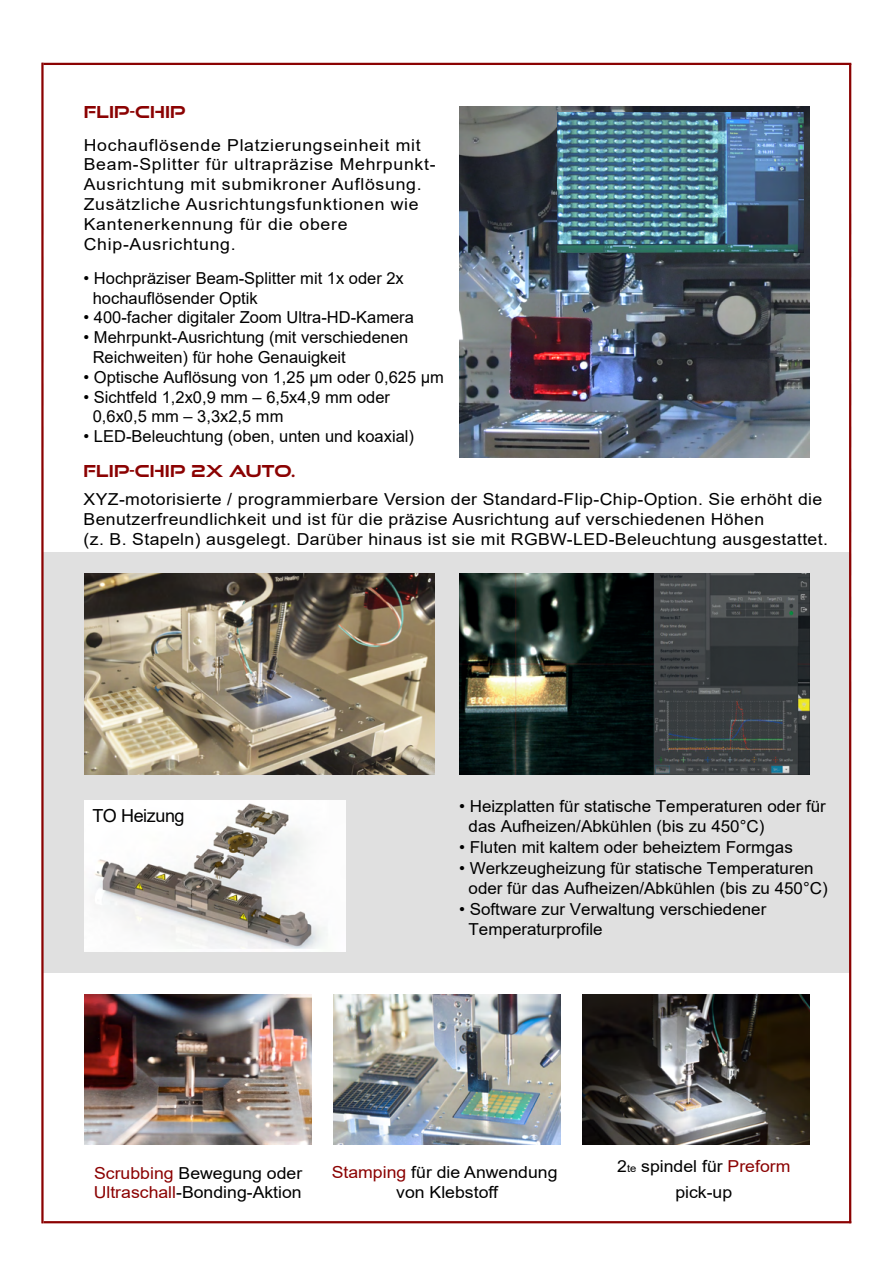
<style>
.page{position:relative;width:893px;height:1263px;background:#fff}
.page>*{position:absolute;margin:0;border:0;box-sizing:border-box;transform-origin:0 0}
.t1{font:18px "Arial";letter-spacing:-.025em;color:#000}
.t2{font:16.5px/19.8px "Arial";color:#000}
.t3{font:16.5px/19.8px "Arial";letter-spacing:.02em;color:#000;scale:1.07 1}
.t4{font:16.5px/19.8px "Arial";letter-spacing:.04em;color:#000;scale:1.07 1}
.t5{font:16.5px/19.8px "Arial";color:#000;text-align:center;scale:1.07 1}
.t6{font:700 16.5px "Good Times Rg";letter-spacing:.01em;color:#8b0202;scale:1.07 1}
.s1{color:#8b0202}
.s2{font-size:10.5px}
</style>
<div class="page">
<div style="left:42px;top:552px;width:808px;height:421px;background:#e0e0e0"></div>
<hr style="left:43px;top:63px;width:808px;height:2px;background:#8b0202">
<hr style="left:44px;top:1221px;width:807px;height:2px;background:#8b0202">
<hr style="left:41px;top:63px;width:3px;height:1160px;background:#8b0202">
<hr style="left:849px;top:64px;width:2px;height:1159px;background:#8b0202">
<img style="left:84px;top:573px;width:350px;height:202px">
<img style="left:84px;top:994px;width:227px;height:151px">
<img style="left:333px;top:994px;width:228px;height:150px">
<img style="left:583px;top:994px;width:226px;height:150px">
<img style="left:84px;top:800px;width:262px;height:152px">
<img style="left:460px;top:573px;width:350px;height:201px">
<img style="left:460px;top:106px;width:349px;height:351px">
<img style="left:557px;top:112px;width:246px;height:141px">
<p class="t6" style="left:84px;top:102px;width:97px">FLIP-CHIP</p>
<p class="t4" style="left:84px;top:135px;width:330px">Hochauflösende Platzierungseinheit mit Beam-Splitter für ultrapräzise Mehrpunkt-Ausrichtung mit submikroner Auflösung.<br>Zusätzliche Ausrichtungsfunktionen wie Kantenerkennung für die obere Chip-Ausrichtung.</p>
<p class="t2" style="left:93px;top:268px;width:313px;text-indent:-9px">• Hochpräziser Beam-Splitter mit 1x oder 2x hochauflösender Optik</p>
<p class="t2" style="left:84px;top:308px;width:332px">• 400-facher digitaler Zoom Ultra-HD-Kamera</p>
<p class="t2" style="left:93px;top:327px;width:317px;text-indent:-9px">• Mehrpunkt-Ausrichtung (mit verschiedenen<br>Reichweiten) für hohe Genauigkeit</p>
<p class="t2" style="left:84px;top:367px;width:362px">• Optische Auflösung von 1,25 µm oder 0,625 µm</p>
<p class="t2" style="left:93px;top:387px;width:299px;text-indent:-9px">• Sichtfeld 1,2x0,9 mm – 6,5x4,9 mm oder<br>0,6x0,5 mm – 3,3x2,5 mm</p>
<p class="t2" style="left:84px;top:426px;width:332px">• LED-Beleuchtung (oben, unten und koaxial)</p>
<p class="t6" style="left:84px;top:461px;width:200px">FLIP-CHIP 2X AUTO.</p>
<p class="t3" style="left:84px;top:490px;width:697px">XYZ-motorisierte / programmierbare Version der Standard-Flip-Chip-Option. Sie erhöht die<br>Benutzerfreundlichkeit und ist für die präzise Ausrichtung auf verschiedenen Höhen<br>(z. B. Stapeln) ausgelegt. Darüber hinaus ist sie mit RGBW-LED-Beleuchtung ausgestattet.</p>
<p class="t1" style="left:92px;top:803px;width:94px">TO Heizung</p>
<p class="t2" style="left:469px;top:796px;width:359px;text-indent:-9px">• Heizplatten für statische Temperaturen oder für das Aufheizen/Abkühlen (bis zu 450°C)</p>
<p class="t2" style="left:459px;top:837px;width:335px">• Fluten mit kaltem oder beheiztem Formgas</p>
<p class="t2" style="left:469px;top:858px;width:361px;text-indent:-9px">• Werkzeugheizung für statische Temperaturen oder für das Aufheizen/Abkühlen (bis zu 450°C)</p>
<p class="t2" style="left:469px;top:899px;width:299px;text-indent:-9px">• Software zur Verwaltung verschiedener<br>Temperaturprofile</p>
<p class="t5" style="left:94px;top:1163px;width:196px;text-align:left"><span class="s1">Scrubbing</span> Bewegung oder<br><span class="s1">Ultraschall</span>-Bonding-Aktion</p>
<p class="t5" style="left:332px;top:1162px;width:212px"><span class="s1">Stamping</span> für die Anwendung von Klebstoff</p>
<p class="t5" style="left:617px;top:1153px;width:163px;line-height:26.2px">2<span class="s2">te</span> spindel für <span class="s1">Preform </span>pick-up</p>
</div>
